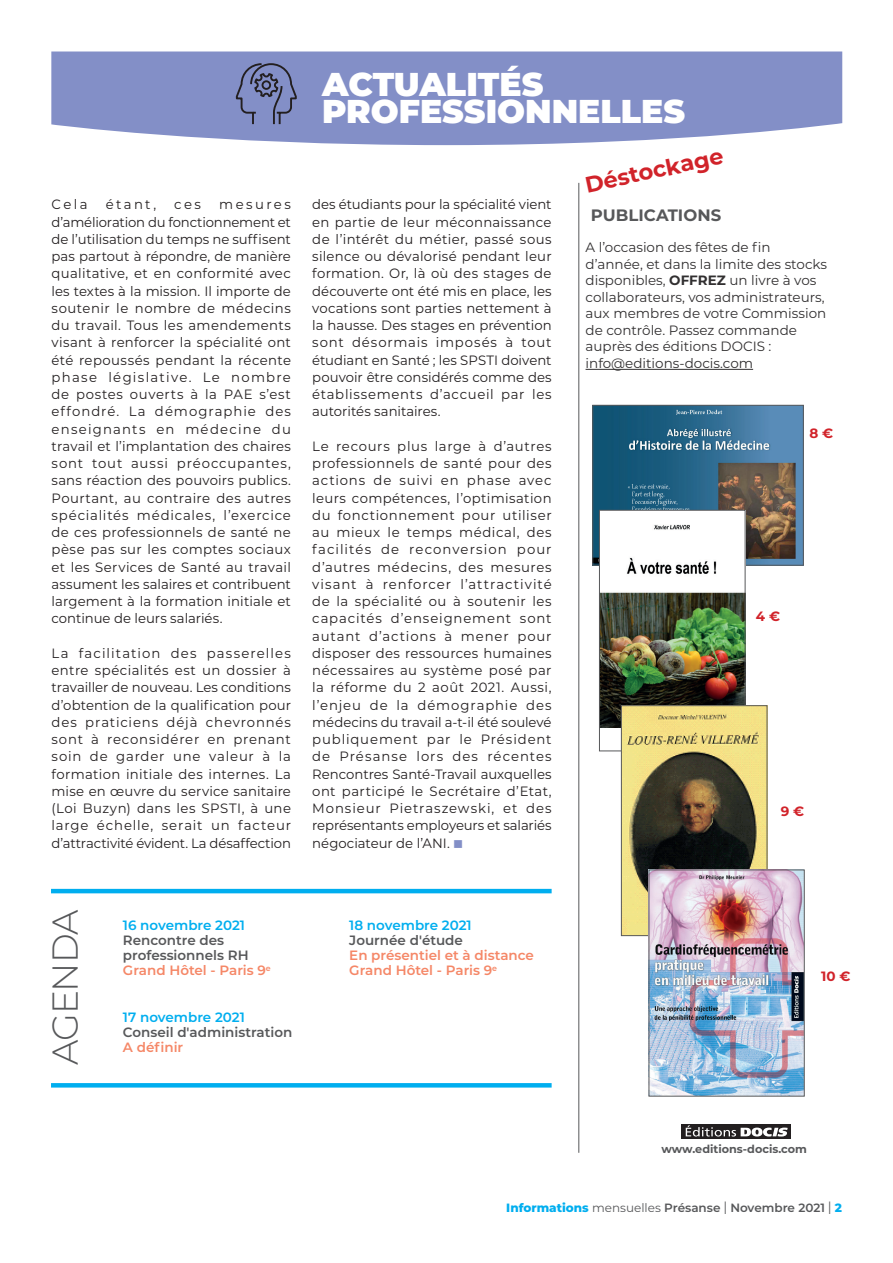
<style>
.page{position:relative;width:893px;height:1263px;background:#fff}
.page>*{position:absolute;margin:0;border:0;box-sizing:border-box;transform-origin:0 0}
.AGENDA{font:300 36px "Montserrat";letter-spacing:-.035em;color:#57585a}
.t1{font:900 33px/27px "Montserrat";color:#fff}
.Article_Intertitre_g{font:700 22.5px "Montserrat";color:#d1232a}
.Titre_pub{font:700 16.5px "Montserrat";letter-spacing:.005em;color:#57585a}
.Article_Paragraphes{font:13.5px/17.2px "Montserrat";letter-spacing:.005em;color:#231f20;text-align:justify}
.Corps_pub{font:13.5px/16.5px "Montserrat";color:#312f30}
.Agenda_lieu{font:600 13.5px "Montserrat";color:#f58767}
.Agenda_evenement{font:600 13.5px/15px "Montserrat";color:#57585a}
.Agenda_date{font:600 13.5px "Montserrat";color:#00aeef}
.Article_Intertitre_g-2{font:700 13.5px "Montserrat";color:#d1232a}
.t2{font:600 12px "Montserrat";color:#57585a}
.Article_Intertitre_g-3{font:700 11.25px "Montserrat";color:#57585a}
.s1{color:#838fc7}
.s2{font-weight:700}
.s3{font-weight:800;color:#00aeef}
.s4{font-weight:400}
.s5{font-weight:400;font-size:16.8px}
</style>
<div class="page">
<svg style="left:51px;top:52px;width:791px;height:93px;background:#8c97cb"></svg>
<svg style="left:235px;top:62px;width:63px;height:64px;background:#727baa"></svg>
<hr style="left:579px;top:183px;width:1px;height:970px;background:#57585a">
<hr style="left:586px;top:369px;width:167px;height:1px;background:#312f30">
<svg style="left:681px;top:1124px;width:110px;height:15px"></svg>
<svg style="left:686px;top:1125px;width:102px;height:11px"></svg>
<img style="left:594px;top:407px;width:208px;height:156px">
<div style="left:592px;top:405px;width:212px;height:160px;border:1px solid #57585a"></div>
<img style="left:601px;top:512px;width:142px;height:215px">
<div style="left:599px;top:510px;width:146px;height:241px;border:1px solid #57585a"></div>
<img style="left:623px;top:707px;width:142px;height:227px">
<div style="left:621px;top:705px;width:146px;height:231px;border:1px solid #57585a"></div>
<img style="left:651px;top:872px;width:151px;height:222px">
<hr style="left:51px;top:889px;width:501px;height:4px;background:#00aeef">
<svg style="left:51px;top:1083px;width:501px;height:4px;background:#05afef"></svg>
<p class="Article_Paragraphes" style="left:52px;top:195px;width:38px">Cela</p>
<p class="Article_Paragraphes" style="left:106px;top:195px;width:52px">étant,</p>
<p class="Article_Paragraphes" style="left:174px;top:195px;width:28px">ces</p>
<p class="Article_Paragraphes" style="left:52px;top:195px;width:241px;text-indent:168px">mesures d’amélioration du fonctionnement et de l’utilisation du temps ne suffisent pas partout à répondre, de manière qualitative, et en conformité avec les textes à la mission. Il importe de soutenir le nombre de médecins du travail. Tous les amendements visant à renforcer la spécialité ont été repoussés pendant la récente phase législative. Le nombre de postes ouverts à la PAE s’est effondré. La démographie des enseignants en médecine du travail et l’implantation des chaires sont tout aussi préoccupantes, sans réaction des pouvoirs publics.<br>Pourtant, au contraire des autres spécialités médicales, l’exercice de ces professionnels de santé ne pèse pas sur les comptes sociaux et les Services de Santé au travail assument les salaires et contribuent largement à la formation initiale et continue de leurs salariés.</p>
<p class="Article_Paragraphes" style="left:52px;top:644px;width:241px">La facilitation des passerelles entre spécialités est un dossier à travailler de nouveau. Les conditions d’obtention de la qualification pour des praticiens déjà chevronnés sont à reconsidérer en prenant soin de garder une valeur à la formation initiale des internes. La mise en œuvre du service sanitaire (Loi Buzyn) dans les SPSTI, à une large échelle, serait un facteur d’attractivité évident. La désaffection</p>
<h2 class="t1" style="left:322px;top:69px;width:364px">ACTUALITÉS<br>PROFESSIONNELLES</h2>
<p class="Article_Paragraphes" style="left:312px;top:195px;width:241px">des étudiants pour la spécialité vient en partie de leur méconnaissance de l’intérêt du métier, passé sous silence ou dévalorisé pendant leur formation. Or, là où des stages de découverte ont été mis en place, les vocations sont parties nettement à la hausse. Des stages en prévention sont désormais imposés à tout étudiant en Santé ; les SPSTI doivent pouvoir être considérés comme des établissements d’accueil par les autorités sanitaires.</p>
<p class="Article_Paragraphes" style="left:312px;top:437px;width:241px">Le recours plus large à d’autres professionnels de santé pour des actions de suivi en phase avec leurs compétences, l’optimisation du fonctionnement pour utiliser au mieux le temps médical, des facilités de reconversion pour d’autres médecins, des mesures visant à renforcer l’attractivité de la spécialité ou à soutenir les capacités d’enseignement sont autant d’actions à mener pour disposer des ressources humaines nécessaires au système posé par la réforme du 2 août 2021. Aussi, l’enjeu de la démographie des médecins du travail a-t-il été soulevé publiquement par le Président de Présanse lors des récentes Rencontres Santé-Travail auxquelles ont participé le Secrétaire d’Etat, Monsieur Pietraszewski, et des représentants employeurs et salariés négociateur de l’ANI. <span class="s1">■</span></p>
<p class="Article_Intertitre_g" style="left:582px;top:169px;width:142px;rotate:-12deg">Déstockage</p>
<p class="Titre_pub" style="left:591px;top:203px;width:132px">PUBLICATIONS</p>
<p class="Corps_pub" style="left:586px;top:239px;width:243px">A l’occasion des fêtes de fin d’année, et dans la limite des stocks disponibles, <span class="s2">OFFREZ</span> un livre à vos collaborateurs, vos administrateurs, aux membres de votre Commission de contrôle. Passez commande auprès des éditions DOCIS : info@editions-docis.com</p>
<p class="Article_Intertitre_g-2" style="left:809px;top:423px;width:25px">8 €</p>
<p class="Article_Intertitre_g-2" style="left:756px;top:606px;width:26px">4 €</p>
<p class="Article_Intertitre_g-2" style="left:781px;top:802px;width:25px">9 €</p>
<p class="AGENDA" style="left:41px;top:1065px;width:157px;rotate:-90deg">AGENDA</p>
<p class="Agenda_date" style="left:123px;top:916px;width:124px">16 novembre 2021</p>
<p class="Agenda_evenement" style="left:123px;top:932px;width:127px">Rencontre des professionnels RH</p>
<p class="Agenda_lieu" style="left:123px;top:961px;width:149px">Grand Hôtel - Paris 9<sup>e</sup></p>
<p class="Agenda_date" style="left:123px;top:1008px;width:123px">17 novembre 2021</p>
<p class="Agenda_evenement" style="left:123px;top:1024px;width:171px">Conseil d'administration</p>
<p class="Agenda_lieu" style="left:123px;top:1038px;width:62px">A définir</p>
<p class="Agenda_date" style="left:349px;top:916px;width:124px">18 novembre 2021</p>
<p class="Agenda_evenement" style="left:349px;top:932px;width:115px">Journée d'étude</p>
<p class="Agenda_lieu" style="left:349px;top:946px;width:186px">En présentiel et à distance</p>
<p class="Agenda_lieu" style="left:349px;top:961px;width:149px">Grand Hôtel - Paris 9<sup>e</sup></p>
<p class="Article_Intertitre_g-2" style="left:821px;top:966px;width:31px">10 €</p>
<p class="Article_Intertitre_g-3" style="left:661px;top:1140px;width:147px">www.editions-docis.com</p>
<p class="t2" style="left:506px;top:1199px;width:337px"><span class="s3">Informations</span> <span class="s4">mensuelles</span> Présanse <span class="s5">l</span> Novembre 2021 <span class="s5">l</span> <span class="s3">2</span></p>
</div>
